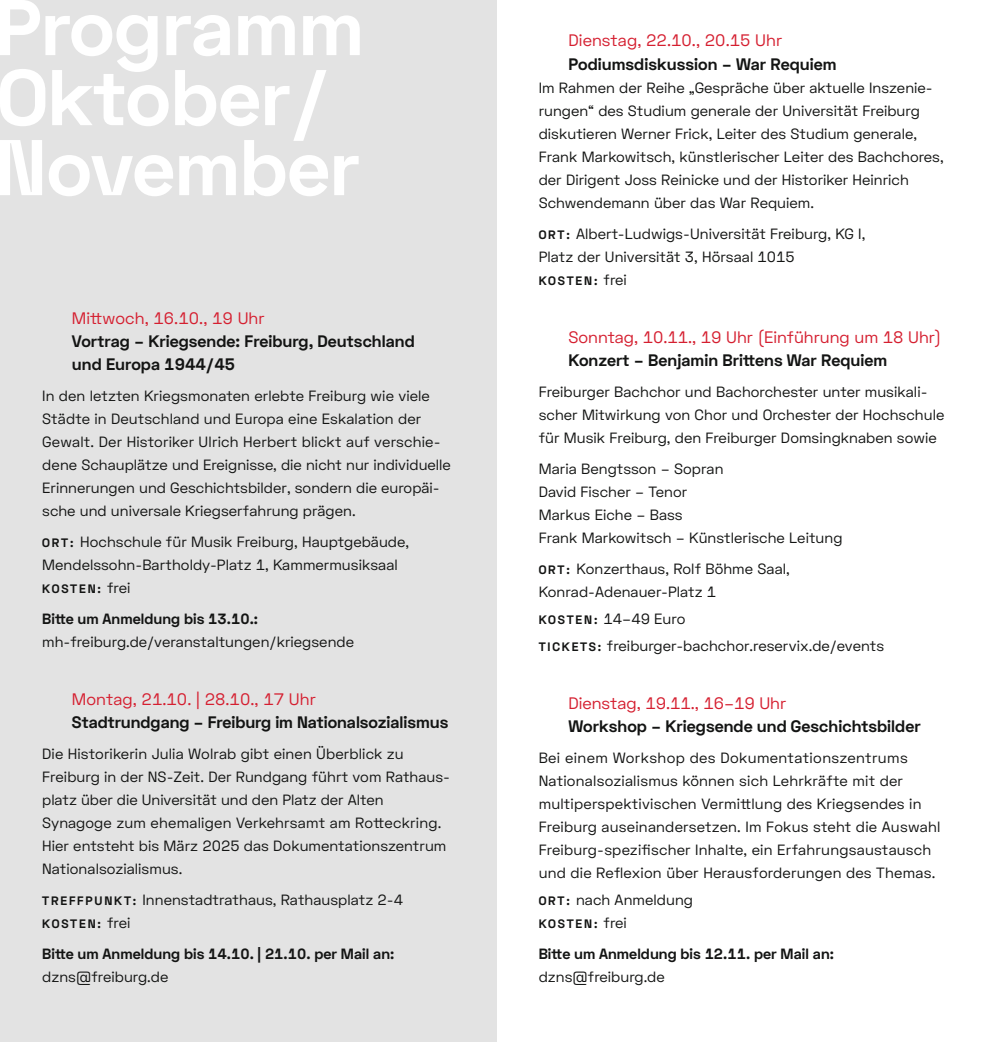
<style>
.page{position:relative;width:988px;height:1042px;background:#fff}
.page>*{position:absolute;margin:0;border:0;box-sizing:border-box;transform-origin:0 0}
.t1{font:700 16.62px/23.1px "Space Grotesk";letter-spacing:.005em;color:#131413}
.t2{font:16.62px "Space Grotesk";color:#d51f30}
.t3{font:14.88px/23.1px "Space Grotesk";letter-spacing:.005em;color:#131413}
.t4{font:700 14.88px "Space Grotesk";letter-spacing:.005em;color:#131413}
.t5{font:700 12.25px "Space Grotesk";letter-spacing:.15em;color:#131413}
.s1{font-weight:700;font-size:12.25px}
.s2{font-weight:400;font-size:14.88px}
</style>
<div class="page">
<div style="left:0;top:0;width:496px;height:1042px;background:#e3e3e3"></div>
<svg style="left:0;top:0;width:359px;height:196px"></svg>
<p class="t2" style="left:72px;top:307px;width:194px">Mittwoch, 16.10., 19 Uhr</p>
<p class="t1" style="left:72px;top:330px;width:344px">Vortrag – Kriegsende: Freiburg, Deutschland und Europa 1944/45</p>
<p class="t3" style="left:42px;top:384px;width:410px">In den letzten Kriegsmonaten erlebte Freiburg wie viele Städte in Deutschland und Europa eine Eskalation der Gewalt. Der Historiker Ulrich Herbert blickt auf verschie&shy;dene Schauplätze und Ereignisse, die nicht nur individuelle Erinnerungen und Geschichtsbilder, sondern die europäi&shy;sche und universale Kriegserfahrung prägen.</p>
<p class="t3" style="left:42px;top:530px;width:368px"><span class="s1">ORT:</span> Hochschule für Musik Freiburg, Hauptgebäude,<br>Mendelssohn-Bartholdy-Platz 1, Kammermusiksaal</p>
<p class="t5" style="left:42px;top:581px;width:90px">KOSTEN: <span class="s2">frei</span></p>
<p class="t4" style="left:42px;top:609px;width:217px">Bitte um Anmeldung bis 13.10.:</p>
<p class="t3" style="left:42px;top:630px;width:313px">mh-freiburg.de/veranstaltungen/kriegsende</p>
<p class="t2" style="left:72px;top:688px;width:245px">Montag, 21.10. | 28.10., 17 Uhr</p>
<p class="t1" style="left:72px;top:711px;width:378px">Stadtrundgang – Freiburg im Nationalsozialismus</p>
<p class="t3" style="left:42px;top:742px;width:409px">Die Historikerin Julia Wolrab gibt einen Überblick zu Freiburg in der NS-Zeit. Der Rundgang führt vom Rathaus&shy;platz über die Universität und den Platz der Alten Synagoge zum ehemaligen Verkehrsamt am Rotteckring.<br>Hier entsteht bis März 2025 das Dokumentationszentrum Nationalsozialismus.</p>
<p class="t3" style="left:42px;top:888px;width:362px"><span class="s1">TREFFPUNKT:</span> Innenstadtrathaus, Rathausplatz 2-4</p>
<p class="t5" style="left:42px;top:916px;width:90px">KOSTEN: <span class="s2">frei</span></p>
<p class="t4" style="left:42px;top:944px;width:353px">Bitte um Anmeldung bis 14.10. | 21.10. per Mail an:</p>
<p class="t3" style="left:42px;top:965px;width:128px">dzns@freiburg.de</p>
<p class="t2" style="left:568px;top:30px;width:215px">Dienstag, 22.10., 20.15 Uhr</p>
<p class="t1" style="left:568px;top:53px;width:269px">Podiumsdiskussion – War Requiem</p>
<p class="t3" style="left:538px;top:76px;width:406px">Im Rahmen der Reihe „Gespräche über aktuelle Inszenie&shy;rungen“ des Studium generale der Universität Freiburg diskutieren Werner Frick, Leiter des Studium generale, Frank Markowitsch, künstlerischer Leiter des Bachchores, der Dirigent Joss Reinicke und der Historiker Heinrich Schwendemann über das War Requiem.</p>
<p class="t3" style="left:538px;top:222px;width:328px"><span class="s1">ORT:</span> Albert-Ludwigs-Universität Freiburg, KG I,<br>Platz der Universität 3, Hörsaal 1015</p>
<p class="t5" style="left:538px;top:273px;width:90px">KOSTEN: <span class="s2">frei</span></p>
<p class="t2" style="left:568px;top:326px;width:374px">Sonntag, 10.11., 19 Uhr (Einführung um 18 Uhr)</p>
<p class="t1" style="left:568px;top:349px;width:320px">Konzert – Benjamin Brittens War Requiem</p>
<p class="t3" style="left:538px;top:380px;width:407px">Freiburger Bachchor und Bachorchester unter musikali&shy;scher Mitwirkung von Chor und Orchester der Hochschule für Musik Freiburg, den Freiburger Domsingknaben sowie</p>
<p class="t3" style="left:538px;top:457px;width:305px">Maria Bengtsson – Sopran<br>David Fischer – Tenor<br>Markus Eiche – Bass<br>Frank Markowitsch – Künstlerische Leitung</p>
<p class="t3" style="left:538px;top:557px;width:252px"><span class="s1">ORT:</span> Konzerthaus, Rolf Böhme Saal,<br>Konrad-Adenauer-Platz 1</p>
<p class="t3" style="left:538px;top:605px;width:347px;line-height:26.9px"><span class="s1">KOSTEN:</span> 14–49 Euro<br><span class="s1">TICKETS:</span> freiburger-bachchor.reservix.de/events</p>
<p class="t2" style="left:568px;top:692px;width:219px">Dienstag, 19.11., 16–19 Uhr</p>
<p class="t1" style="left:568px;top:715px;width:353px">Workshop – Kriegsende und Geschichtsbilder</p>
<p class="t3" style="left:538px;top:746px;width:403px">Bei einem Workshop des Dokumentationszentrums Nationalsozialismus können sich Lehrkräfte mit der multiperspektivischen Vermittlung des Kriegsendes in Freiburg auseinandersetzen. Im Fokus steht die Auswahl Freiburg-spezifischer Inhalte, ein Erfahrungsaustausch und die Reflexion über Herausforderungen des Themas.</p>
<p class="t3" style="left:538px;top:888px;width:156px"><span class="s1">ORT:</span> nach Anmeldung</p>
<p class="t5" style="left:538px;top:916px;width:90px">KOSTEN: <span class="s2">frei</span></p>
<p class="t4" style="left:538px;top:944px;width:297px">Bitte um Anmeldung bis 12.11. per Mail an:</p>
<p class="t3" style="left:538px;top:965px;width:128px">dzns@freiburg.de</p>
</div>
